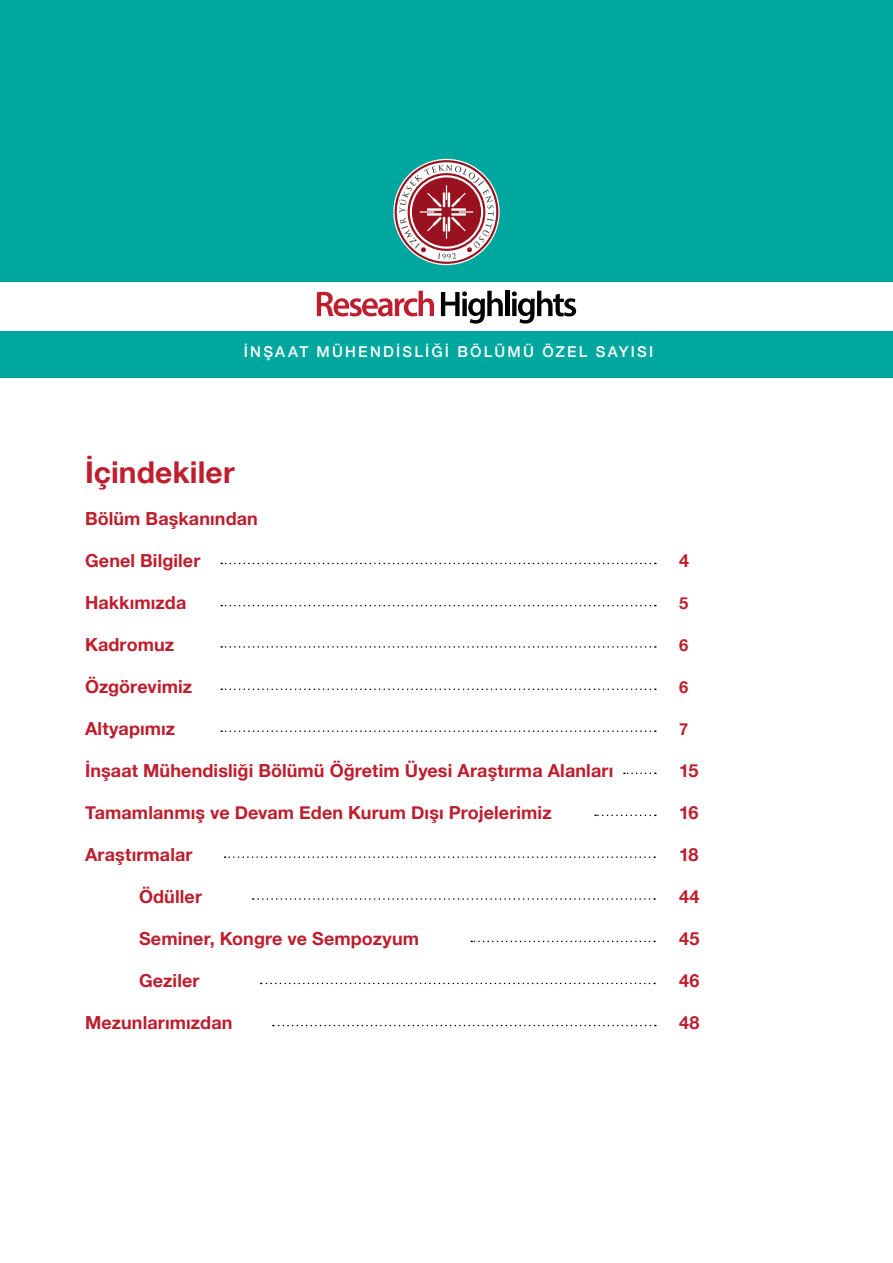
<style>
.page{position:relative;width:893px;height:1263px;background:#fff}
.page>*{position:absolute;margin:0;border:0;box-sizing:border-box;transform-origin:0 0}
.t1{font:700 30px "Helvetica Neue";letter-spacing:.005em;color:#be1e2d}
.t2{font:700 18px "Helvetica Neue";letter-spacing:.005em;color:#be1e2d}
.t3{font:700 16.5px "Helvetica Neue";color:#be1e2d}
.t4{font:500 15px "Helvetica Neue";letter-spacing:.15em;color:#fff}
</style>
<div class="page">
<div style="left:0;top:0;width:893px;height:377px;background:#00a79e"></div>
<div style="left:0;top:282px;width:893px;height:48px;background:#fff"></div>
<svg style="left:317px;top:291px;width:117px;height:25px"></svg>
<svg style="left:441px;top:291px;width:62px;height:33px"></svg>
<div style="left:505px;top:291px;width:5px;height:25px;background:#000"></div>
<svg style="left:512px;top:291px;width:64px;height:33px"></svg>
<svg style="left:221px;top:563px;width:435px;height:1px"></svg>
<svg style="left:221px;top:605px;width:435px;height:1px"></svg>
<svg style="left:221px;top:646px;width:435px;height:2px"></svg>
<svg style="left:221px;top:730px;width:435px;height:2px"></svg>
<svg style="left:221px;top:688px;width:435px;height:2px"></svg>
<svg style="left:595px;top:814px;width:61px;height:2px"></svg>
<svg style="left:624px;top:772px;width:32px;height:2px"></svg>
<svg style="left:273px;top:1025px;width:383px;height:1px"></svg>
<svg style="left:395px;top:160px;width:103px;height:104px"></svg>
<svg style="left:471px;top:941px;width:184px;height:1px"></svg>
<svg style="left:261px;top:983px;width:394px;height:1px"></svg>
<svg style="left:253px;top:898px;width:402px;height:2px"></svg>
<svg style="left:225px;top:856px;width:430px;height:2px"></svg>
<p class="t4" style="left:244px;top:339px;width:411px">İNŞAAT MÜHENDİSLİĞİ BÖLÜMÜ ÖZEL SAYISI</p>
<h1 class="t1" style="left:85px;top:449px;width:151px">İçindekiler</h1>
<p class="t2" style="left:85px;top:504px;width:174px">Bölüm Başkanından</p>
<p class="t2" style="left:85px;top:546px;width:117px">Genel Bilgiler</p>
<p class="t2" style="left:679px;top:546px;width:12px">4</p>
<p class="t2" style="left:85px;top:588px;width:103px">Hakkımızda</p>
<p class="t3" style="left:679px;top:590px;width:11px">5</p>
<p class="t2" style="left:85px;top:630px;width:91px">Kadromuz</p>
<p class="t3" style="left:679px;top:632px;width:11px">6</p>
<p class="t2" style="left:85px;top:672px;width:109px">Özgörevimiz</p>
<p class="t3" style="left:679px;top:674px;width:11px">6</p>
<p class="t2" style="left:85px;top:714px;width:92px">Altyapımız</p>
<p class="t3" style="left:679px;top:716px;width:11px">7</p>
<p class="t2" style="left:85px;top:756px;width:530px">İnşaat Mühendisliği Bölümü Öğretim Üyesi Araştırma Alanları</p>
<p class="t2" style="left:679px;top:756px;width:21px">15</p>
<p class="t2" style="left:85px;top:798px;width:468px">Tamamlanmış ve Devam Eden Kurum Dışı Projelerimiz</p>
<p class="t2" style="left:679px;top:798px;width:21px">16</p>
<p class="t2" style="left:85px;top:840px;width:109px">Araştırmalar</p>
<p class="t2" style="left:679px;top:840px;width:21px">18</p>
<p class="t2" style="left:139px;top:882px;width:64px">Ödüller</p>
<p class="t2" style="left:679px;top:882px;width:22px">44</p>
<p class="t2" style="left:139px;top:924px;width:282px">Seminer, Kongre ve Sempozyum</p>
<p class="t2" style="left:679px;top:924px;width:22px">45</p>
<p class="t2" style="left:139px;top:966px;width:62px">Geziler</p>
<p class="t2" style="left:679px;top:966px;width:22px">46</p>
<p class="t2" style="left:85px;top:1008px;width:149px">Mezunlarımızdan</p>
<p class="t2" style="left:679px;top:1008px;width:22px">48</p>
</div>
